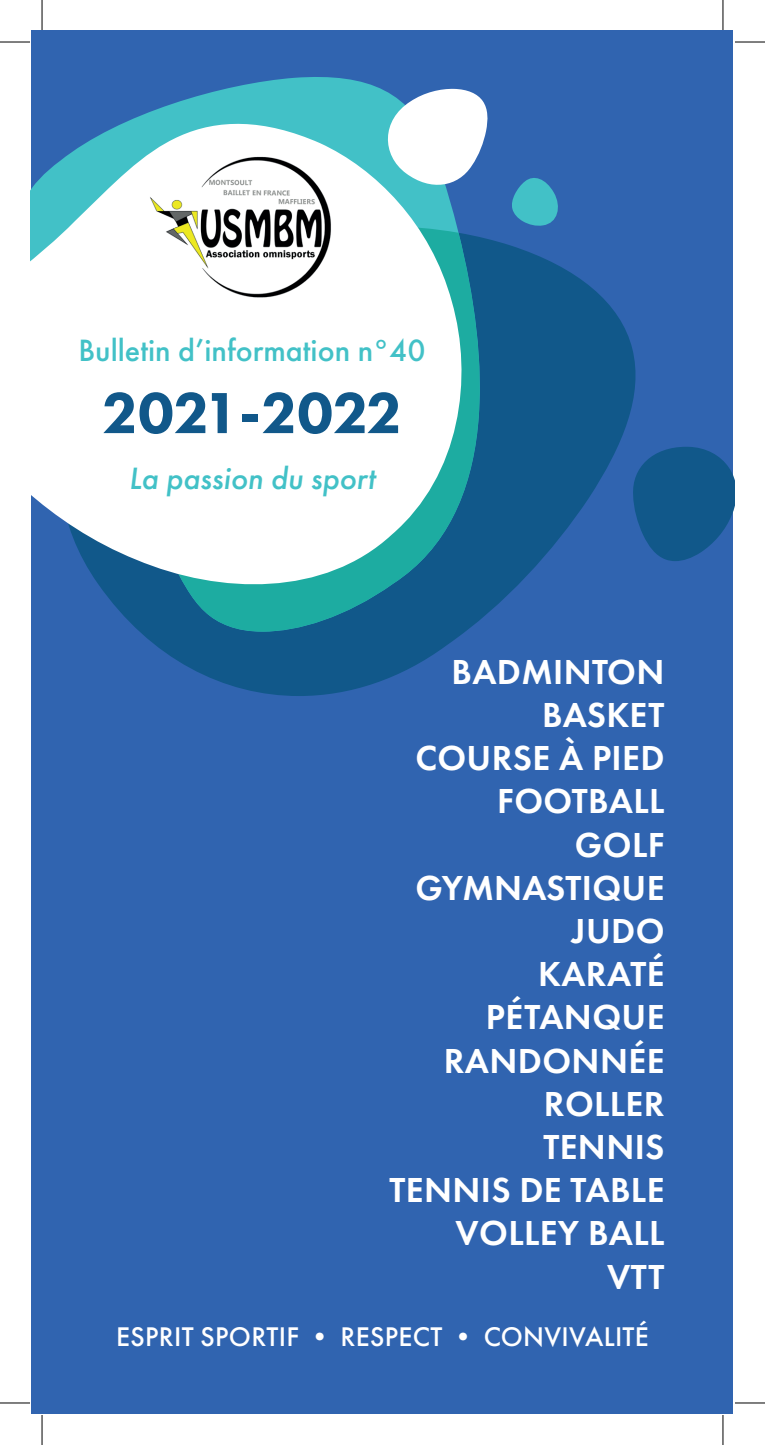
<style>
.page{position:relative;width:765px;height:1445px;background:#fff}
.page>*{position:absolute;margin:0;border:0;box-sizing:border-box;transform-origin:0 0}
.t1{font:800 60px "Futura PT";letter-spacing:-.01em;color:#11588a}
.t2{font:600 36px/43.2px "Futura PT";letter-spacing:.01em;color:#fff;text-align:right}
.t3{font:500 32px "Futura PT";color:#42c1c7}
.t4{font:italic 500 32px "Futura PT";color:#42c1c7}
.t5{font:500 28px "Futura PT";letter-spacing:.01em;color:#fff}
</style>
<div class="page">
<div style="left:31px;top:31px;width:701px;height:1383px;background:#3064b0"></div>
<svg style="left:135px;top:77px;width:321px;height:41px;fill:#42c1c7"></svg>
<svg style="left:140px;top:242px;width:496px;height:454px;fill:#11588a"></svg>
<svg style="left:108px;top:235px;width:393px;height:397px;background:#156a90"></svg>
<svg style="left:31px;top:118px;width:442px;height:479px;background:#c9e4ea"></svg>
<svg style="left:381px;top:89px;width:107px;height:103px;background:#bedce9"></svg>
<svg style="left:512px;top:178px;width:46px;height:48px"></svg>
<svg style="left:631px;top:447px;width:103px;height:114px"></svg>
<img style="left:149px;top:156px;width:182px;height:142px">
<hr style="left:0;top:42px;width:30px;height:1px;background:#000">
<hr style="left:734px;top:42px;width:30px;height:1px;background:#000">
<hr style="left:0;top:1402px;width:30px;height:1px;background:#000">
<hr style="left:734px;top:1402px;width:30px;height:1px;background:#000">
<hr style="left:42px;top:0;width:1px;height:30px;background:#000">
<hr style="left:42px;top:1415px;width:1px;height:30px;background:#000">
<hr style="left:722px;top:0;width:1px;height:30px;background:#000">
<hr style="left:722px;top:1415px;width:1px;height:30px;background:#000">
<p class="t3" style="left:78px;top:331px;width:348px">Bulletin d’information n°40</p>
<h1 class="t1" style="left:102px;top:375px;width:301px">2021-2022</h1>
<p class="t4" style="left:129px;top:458px;width:248px">La passion du sport</p>
<p class="t2" style="left:389px;top:650px;width:276px">BADMINTON<br>BASKET<br>COURSE À PIED<br>FOOTBALL<br>GOLF<br>GYMNASTIQUE<br>JUDO<br>KARATÉ<br>PÉTANQUE<br>RANDONNÉE<br>ROLLER<br>TENNIS<br>TENNIS DE TABLE<br>VOLLEY BALL<br>VTT</p>
<p class="t5" style="left:116px;top:1320px;width:534px">ESPRIT SPORTIF • RESPECT • CONVIVALITÉ</p>
</div>
